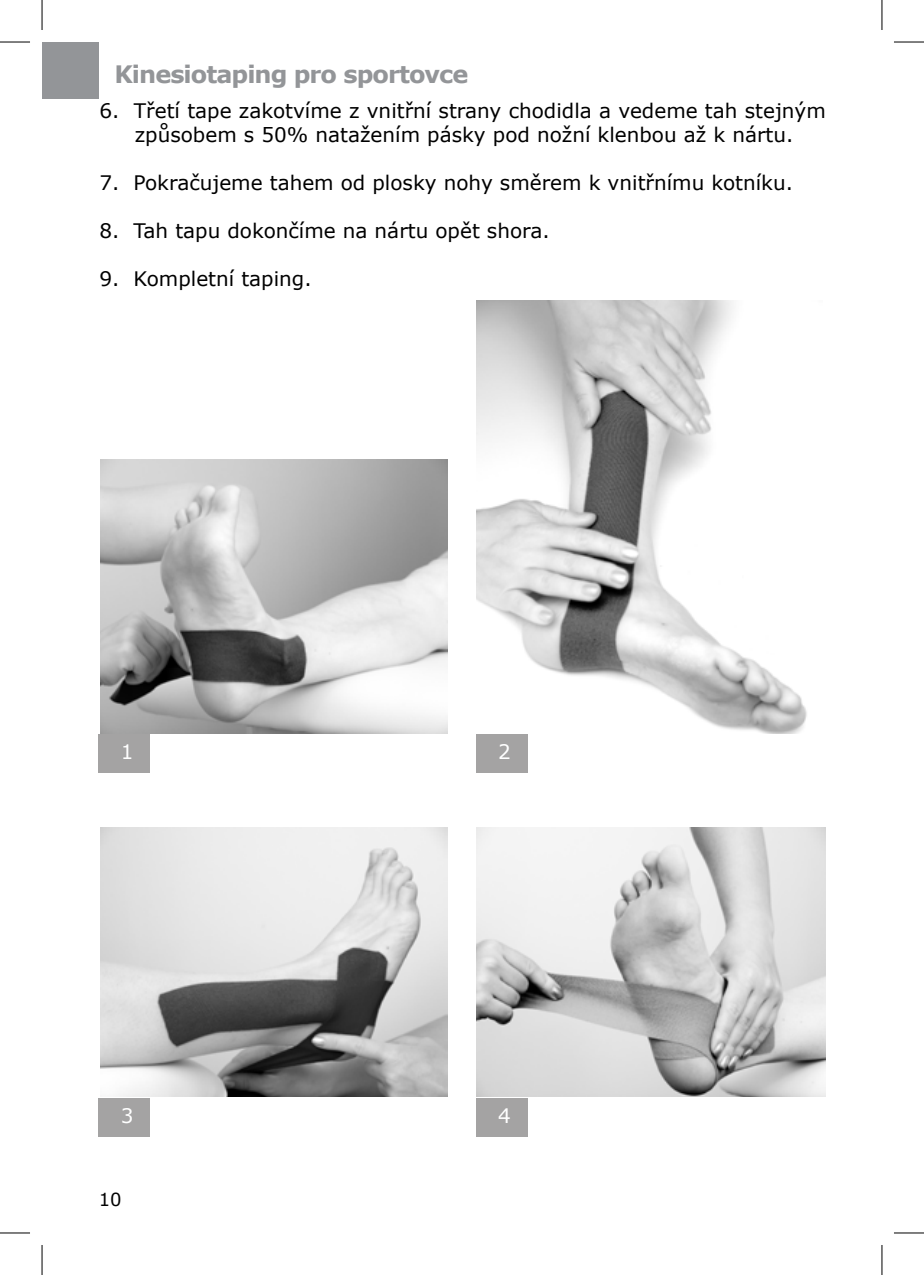
<style>
.page{position:relative;width:924px;height:1275px;background:#fff}
.page>*{position:absolute;margin:0;border:0;box-sizing:border-box;transform-origin:0 0}
.t1{font:700 24px "Verdana";letter-spacing:-.04em;color:#939598}
.t2{font:20px/24px "Verdana";color:#000;text-align:center}
.t3{font:20px "Verdana";color:#fff}
.t4{font:18px "Verdana";color:#000}
</style>
<div class="page">
<div style="left:42px;top:42px;width:57px;height:57px;background:#939598"></div>
<div style="left:476px;top:734px;width:51px;height:38px;background:#a4a3a3"></div>
<div style="left:99px;top:734px;width:51px;height:38px;background:#a4a3a3"></div>
<div style="left:476px;top:1097px;width:51px;height:39px;background:#a4a3a3"></div>
<div style="left:99px;top:1097px;width:51px;height:39px;background:#a4a3a3"></div>
<img style="left:100px;top:460px;width:347px;height:274px">
<img style="left:476px;top:300px;width:331px;height:434px">
<img style="left:100px;top:827px;width:347px;height:269px">
<img style="left:476px;top:827px;width:348px;height:269px">
<hr style="left:0;top:42px;width:30px;height:1px;background:#000">
<hr style="left:893px;top:42px;width:30px;height:1px;background:#000">
<hr style="left:0;top:1232px;width:30px;height:1px;background:#000">
<hr style="left:893px;top:1232px;width:30px;height:1px;background:#000">
<hr style="left:42px;top:0;width:1px;height:30px;background:#000">
<hr style="left:42px;top:1245px;width:1px;height:30px;background:#000">
<hr style="left:881px;top:0;width:1px;height:30px;background:#000">
<hr style="left:881px;top:1245px;width:1px;height:30px;background:#000">
<p class="t1" style="left:114px;top:57px;width:355px">Kinesiotaping pro sportovce</p>
<p class="t2" style="left:99px;top:99px;width:727px">6. Třetí tape zakotvíme z vnitřní strany chodidla a vedeme tah stejným způsobem s 50% natažením pásky pod nožní klenbou až k nártu.</p>
<p class="t2" style="left:99px;top:171px;width:694px">7. Pokračujeme tahem od plosky nohy směrem k vnitřnímu kotníku.</p>
<p class="t2" style="left:99px;top:219px;width:451px">8. Tah tapu dokončíme na nártu opět shora.</p>
<p class="t2" style="left:99px;top:267px;width:213px">9. Kompletní taping.</p>
<p class="t3" style="left:121px;top:738px;width:14px">1</p>
<p class="t3" style="left:498px;top:738px;width:14px">2</p>
<p class="t3" style="left:121px;top:1102px;width:14px">3</p>
<p class="t3" style="left:498px;top:1102px;width:14px">4</p>
<p class="t4" style="left:99px;top:1186px;width:24px">10</p>
</div>
